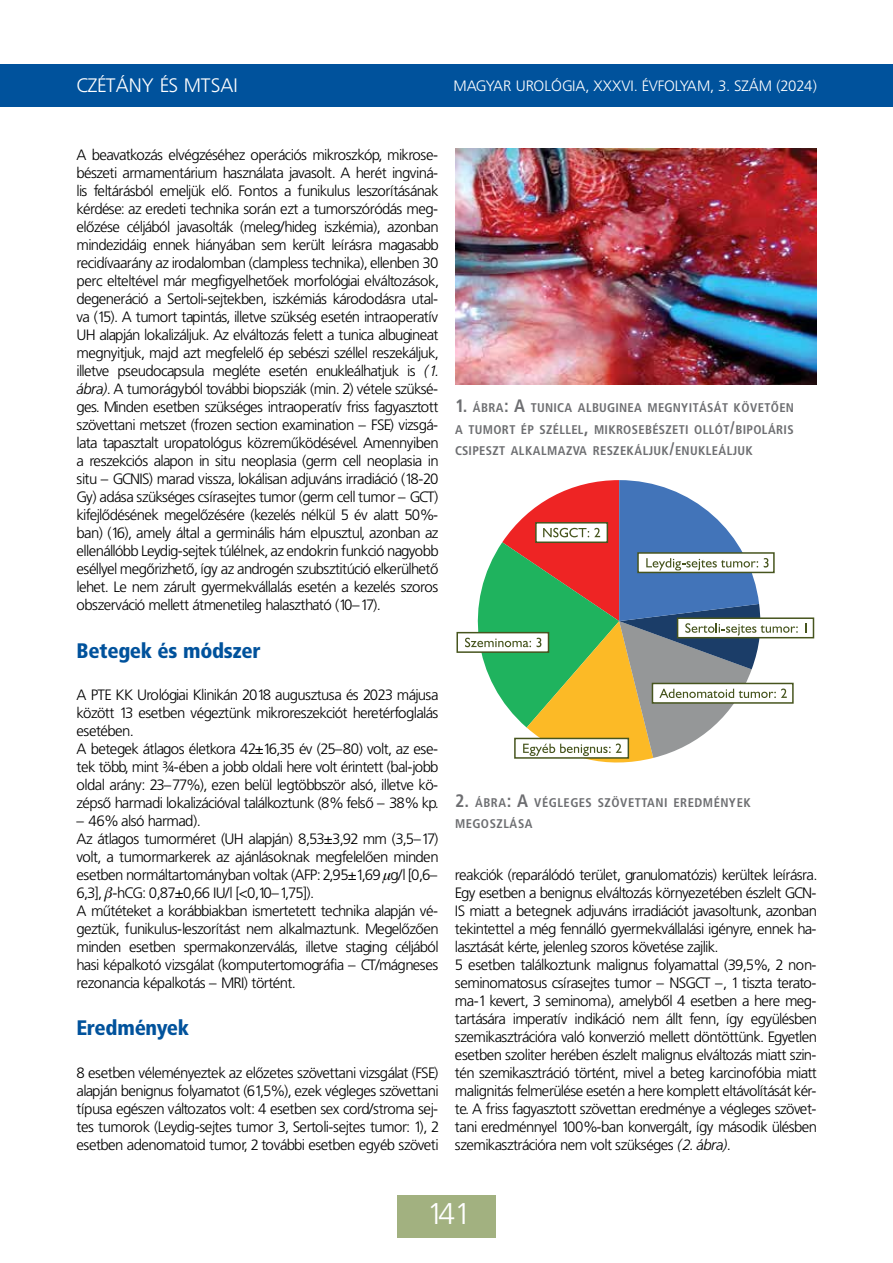
<style>
.page{position:relative;width:893px;height:1263px;background:#fff}
.page>*{position:absolute;margin:0;border:0;box-sizing:border-box;transform-origin:0 0}
.t1{font:30px "Frutiger Lt PFL";color:#fff}
.t2{font:21px "Frutiger Blk Cn PFL";color:#00529c}
.t3{font:19.5px "Frutiger Lt PFL";letter-spacing:.04em;color:#fff}
.t4{font:15px/18px "Frutiger Lt PFL";color:#000}
.t5{font:15px "Frutiger Lt PFL";letter-spacing:.04em;color:#fff}
.t6{font:700 12.6px/21.6px "Frutiger Cn PFL";letter-spacing:.055em;color:#6d6e71;text-align:justify}
.s1{font-style:italic}
.s2{font-size:18px}
</style>
<div class="page">
<div style="left:0;top:64px;width:893px;height:42px;background:#00529c"></div>
<div style="left:398px;top:1195px;width:98px;height:42px;background:#a2b180"></div>
<img style="left:455px;top:149px;width:361px;height:235px">
<div style="left:677px;top:617px;width:137px;height:21px;border:2px solid #47551e"></div>
<div style="left:456px;top:632px;width:93px;height:21px;border:2px solid #47551e"></div>
<svg style="left:462px;top:480px;width:336px;height:282px"></svg>
<h3 class="t3" style="left:77px;top:75px;width:162px">CZÉTÁNY ÉS MTSAI</h3>
<p class="t5" style="left:454px;top:77px;width:364px">MAGYAR UROLÓGIA, XXXVI. ÉVFOLYAM, 3. SZÁM (2024)</p>
<p class="t4" style="left:77px;top:146px;width:363px;text-align:justify">A beavatkozás elvégzéséhez operációs mikroszkóp, mikrose&shy;bészeti armamentárium használata javasolt. A herét ingviná&shy;lis feltárásból emeljük elő. Fontos a funikulus leszorításának kérdése: az eredeti technika során ezt a tumorszóródás meg&shy;előzése céljából javasolták (meleg/hideg iszkémia), azonban mindezidáig ennek hiányában sem került leírásra magasabb recidívaarány az irodalomban (clampless technika), ellenben 30 perc elteltével már megfigyelhetőek morfológiai elváltozások, degeneráció a Sertoli-sejtekben, iszkémiás kárododásra utal&shy;va (15). A tumort tapintás, illetve szükség esetén intraoperatív UH alapján lokalizáljuk. Az elváltozás felett a tunica albugineat megnyitjuk, majd azt megfelelő ép sebészi széllel reszekáljuk, illetve pseudocapsula megléte esetén enukleálhatjuk is <span class="s1">(1. ábra)</span>. A tumorágyból további biopsziák (min. 2) vétele szüksé&shy;ges. Minden esetben szükséges intraoperatív friss fagyasztott szövettani metszet (frozen section examination – FSE) vizsgá&shy;lata tapasztalt uropatológus közreműködésével. Amennyiben a reszekciós alapon in situ neoplasia (germ cell neoplasia in situ – GCNIS) marad vissza, lokálisan adjuváns irradiáció (18-20<br>Gy) adása szükséges csírasejtes tumor (germ cell tumor – GCT) kifejlődésének megelőzésére (kezelés nélkül 5 év alatt 50%- ban) (16), amely által a germinális hám elpusztul, azonban az ellenállóbb Leydig-sejtek túlélnek, az endokrin funkció nagyobb eséllyel megőrizhető, így az androgén szubsztitúció elkerülhető lehet. Le nem zárult gyermekvállalás esetén a kezelés szoros obszerváció mellett átmenetileg halasztható (10–17).</p>
<h2 class="t2" style="left:77px;top:638px;width:186px">Betegek és módszer</h2>
<p class="t4" style="left:77px;top:686px;width:363px">A PTE KK Urológiai Klinikán 2018 augusztusa és 2023 májusa között 13 esetben végeztünk mikroreszekciót heretérfoglalás esetében.<br>A betegek átlagos életkora 42±16,35 év (25–80) volt, az ese&shy;tek több, mint ¾-ében a jobb oldali here volt érintett (bal-jobb oldal arány: 23–77%), ezen belül legtöbbször alsó, illetve kö&shy;zépső harmadi lokalizációval találkoztunk (8% felső – 38% kp.</p>
<p class="t4" style="left:77px;top:812px;width:363px">– 46% alsó harmad).<br>Az átlagos tumorméret (UH alapján) 8,53±3,92 mm (3,5–17) volt, a tumormarkerek az ajánlásoknak megfelelően minden esetben normáltartományban voltak (AFP: 2,95±1,69 g/l [0,6– 6,3], -hCG: 0,87±0,66 IU/l [&lt;0,10–1,75]).<br>A műtéteket a korábbiakban ismertetett technika alapján vé&shy;geztük, funikulus-leszorítást nem alkalmaztunk. Megelőzően minden esetben spermakonzerválás, illetve staging céljából hasi képalkotó vizsgálat (komputertomográfia – CT/mágneses rezonancia képalkotás – MRI) történt.</p>
<h2 class="t2" style="left:77px;top:1015px;width:114px">Eredmények</h2>
<p class="t4" style="left:77px;top:1064px;width:363px;text-align:justify">8 esetben véleményeztek az előzetes szövettani vizsgálat (FSE) alapján benignus folyamatot (61,5%), ezek végleges szövettani típusa egészen változatos volt: 4 esetben sex cord/stroma sej&shy;tes tumorok (Leydig-sejtes tumor 3, Sertoli-sejtes tumor: 1), 2 esetben adenomatoid tumor, 2 további esetben egyéb szöveti</p>
<p class="t6" style="left:455px;top:397px;width:340px"><span class="s2">1.</span> ÁBRA<span class="s2">: A</span> TUNICA ALBUGINEA MEGNYITÁSÁT KÖVETŐEN A TUMORT ÉP SZÉLLEL<span class="s2">,</span> MIKROSEBÉSZETI OLLÓT<span class="s2">/</span>BIPOLÁRIS CSIPESZT ALKALMAZVA RESZEKÁLJUK<span class="s2">/</span>ENUKLEÁLJUK</p>
<p class="t6" style="left:455px;top:791px;width:297px"><span class="s2">2.</span> ÁBRA<span class="s2">: A</span> VÉGLEGES SZÖVETTANI EREDMÉNYEK<br>MEGOSZLÁSA</p>
<p class="t4" style="left:455px;top:866px;width:363px">reakciók (reparálódó terület, granulomatózis) kerültek leírásra.<br>Egy esetben a benignus elváltozás környezetében észlelt GCN-IS miatt a betegnek adjuváns irradiációt javasoltunk, azonban tekintettel a még fennálló gyermekvállalási igényre, ennek ha&shy;lasztását kérte, jelenleg szoros követése zajlik.<br>5 esetben találkoztunk malignus folyamattal (39,5%, 2 non&shy;seminomatosus csírasejtes tumor – NSGCT –, 1 tiszta terato&shy;ma-1 kevert, 3 seminoma), amelyből 4 esetben a here meg&shy;tartására imperatív indikáció nem állt fenn, így együlésben szemikasztrációra való konverzió mellett döntöttünk. Egyetlen esetben szoliter herében észlelt malignus elváltozás miatt szin&shy;tén szemikasztráció történt, mivel a beteg karcinofóbia miatt malignitás felmerülése esetén a here komplett eltávolítását kér&shy;te. A friss fagyasztott szövettan eredménye a végleges szövet&shy;tani eredménnyel 100%-ban konvergált, így második ülésben szemikasztrációra nem volt szükséges <span class="s1">(2. ábra)</span>.</p>
<h1 class="t1" style="left:427px;top:1197px;width:40px">141</h1>
</div>
